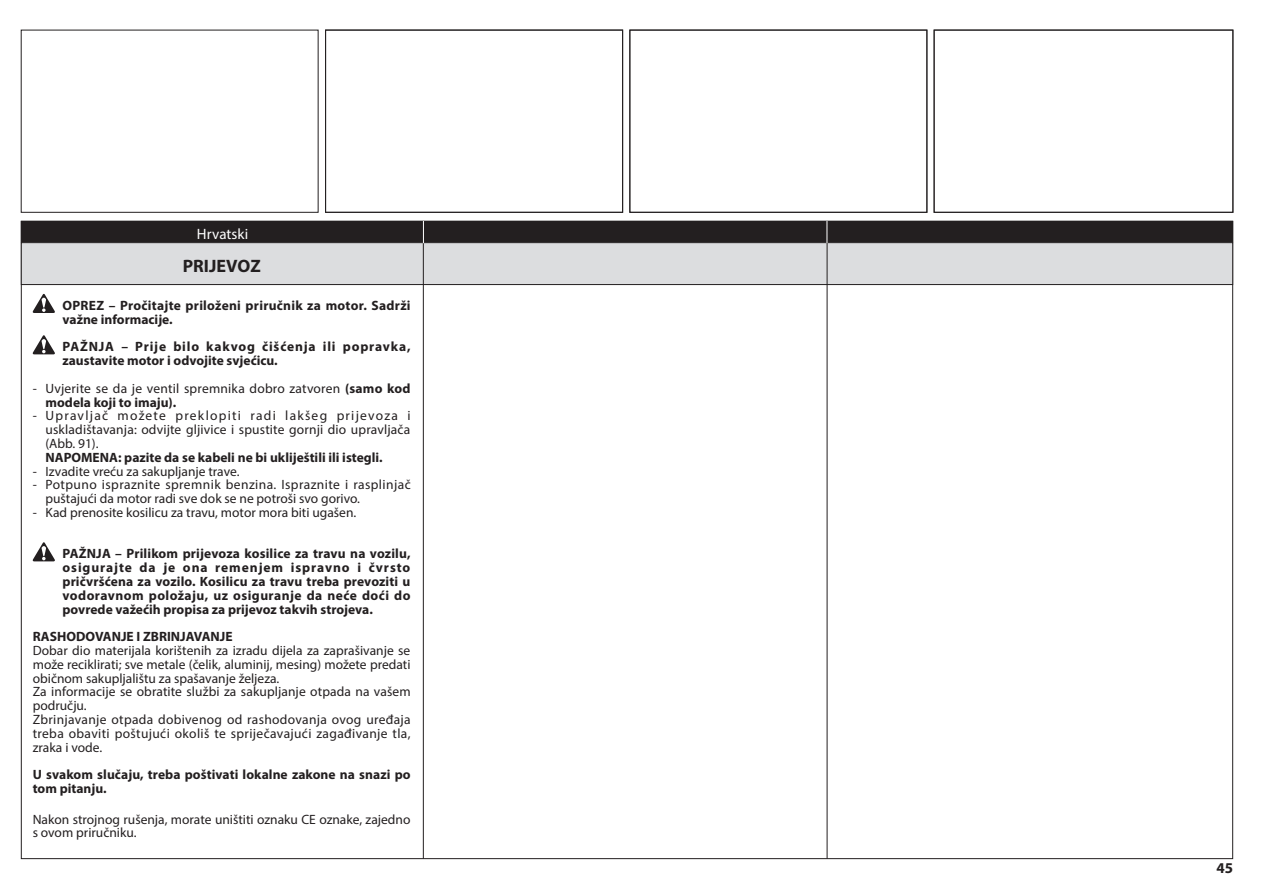
<style>
.page{position:relative;width:1263px;height:893px;background:#fff}
.page>*{position:absolute;margin:0;border:0;box-sizing:border-box;transform-origin:0 0}
.t1{font:700 18px "Myriad Pro";color:#231f20}
.t2{font:15px "Myriad Pro";color:#fff}
.t3{font:700 15px "Myriad Pro";color:#231f20}
.t4{font:13.5px/13.8px "Myriad Pro";color:#231f20}
.t5{font:700 13.5px/13.8px "Myriad Pro";color:#231f20;text-align:justify}
.t6{font:13.5px/13.8px "Myriad Pro";letter-spacing:.025em;color:#231f20}
.t7{font:700 13.5px/13.8px "Myriad Pro";letter-spacing:.05em;color:#231f20}
.t8{font:700 13.5px/13.8px "Myriad Pro";letter-spacing:.02em;color:#231f20}
.s1{font-weight:700}
</style>
<div class="page">
<div style="left:21px;top:30px;width:297px;height:183px;border:1px solid #231f20"></div>
<div style="left:21px;top:243px;width:1212px;height:42px;background:#dcdddf"></div>
<div style="left:21px;top:242px;width:1212px;height:43px;border:1px solid #231f20"></div>
<div style="left:21px;top:221px;width:1212px;height:21px;background:#231f20"></div>
<div style="left:629px;top:30px;width:298px;height:183px;border:1px solid #231f20"></div>
<div style="left:325px;top:30px;width:298px;height:183px;border:1px solid #231f20"></div>
<div style="left:934px;top:30px;width:299px;height:183px;border:1px solid #231f20"></div>
<hr style="left:423px;top:221px;width:1px;height:638px;background:#231f20">
<svg style="left:423px;top:221px;width:1px;height:22px"></svg>
<hr style="left:827px;top:222px;width:1px;height:637px;background:#231f20">
<svg style="left:827px;top:221px;width:1px;height:22px"></svg>
<svg style="left:33px;top:294px;width:22px;height:19px"></svg>
<svg style="left:33px;top:335px;width:22px;height:19px"></svg>
<svg style="left:33px;top:542px;width:22px;height:19px"></svg>
<p class="t2" style="left:197px;top:225px;width:53px">Hrvatski</p>
<h1 class="t1" style="left:183px;top:254px;width:79px">PRIJEVOZ</h1>
<p class="t8" style="left:63px;top:298px;width:350px">OPREZ – Pročitajte priloženi priručnik za motor. Sadrži važne informacije.</p>
<p class="t7" style="left:63px;top:339px;width:350px">PAŽNJA – Prije bilo kakvog čišćenja ili popravka, zaustavite motor i odvojite svjećicu.</p>
<p class="t4" style="left:46px;top:381px;width:366px;text-indent:-13px">- Uvjerite se da je ventil spremnika dobro zatvoren <span class="s1">(samo kod modela koji to imaju).</span></p>
<p class="t4" style="left:46px;top:409px;width:367px;text-align:justify;text-indent:-13px">- Upravljač možete preklopiti radi lakšeg prijevoza i uskladištavanja: odvijte gljivice i spustite gornji dio upravljača (Abb. 91).</p>
<p class="t5" style="left:46px;top:450px;width:339px">NAPOMENA: pazite da se kabeli ne bi ukliještili ili istegli.</p>
<p class="t4" style="left:33px;top:464px;width:208px">- Izvadite vreću za sakupljanje trave.</p>
<p class="t6" style="left:46px;top:478px;width:367px;text-indent:-13px">- Potpuno ispraznite spremnik benzina. Ispraznite i rasplinjač puštajući da motor radi sve dok se ne potroši svo gorivo.</p>
<p class="t4" style="left:33px;top:505px;width:325px">- Kad prenosite kosilicu za travu, motor mora biti ugašen.</p>
<p class="t5" style="left:63px;top:546px;width:350px">PAŽNJA – Prilikom prijevoza kosilice za travu na vozilu, osigurajte da je ona remenjem ispravno i čvrsto pričvršćena za vozilo. Kosilicu za travu treba prevoziti u vodoravnom položaju, uz osiguranje da neće doći do povrede važećih propisa za prijevoz takvih strojeva.</p>
<p class="t5" style="left:33px;top:629px;width:201px">RASHODOVANJE I ZBRINJAVANJE</p>
<p class="t4" style="left:33px;top:643px;width:379px">Dobar dio materijala korištenih za izradu dijela za zaprašivanje se može reciklirati; sve metale (čelik, aluminij, mesing) možete predati običnom sakupljalištu za spašavanje željeza.<br>Za informacije se obratite službi za sakupljanje otpada na vašem području.<br>Zbrinjavanje otpada dobivenog od rashodovanja ovog uređaja treba obaviti poštujući okoliš te spriječavajući zagađivanje tla, zraka i vode.</p>
<p class="t5" style="left:33px;top:767px;width:379px">U svakom slučaju, treba poštivati lokalne zakone na snazi po tom pitanju.</p>
<p class="t4" style="left:33px;top:812px;width:379px">Nakon strojnog rušenja, morate uništiti oznaku CE oznake, zajedno s ovom priručniku.</p>
<p class="t3" style="left:1216px;top:858px;width:18px">45</p>
</div>
